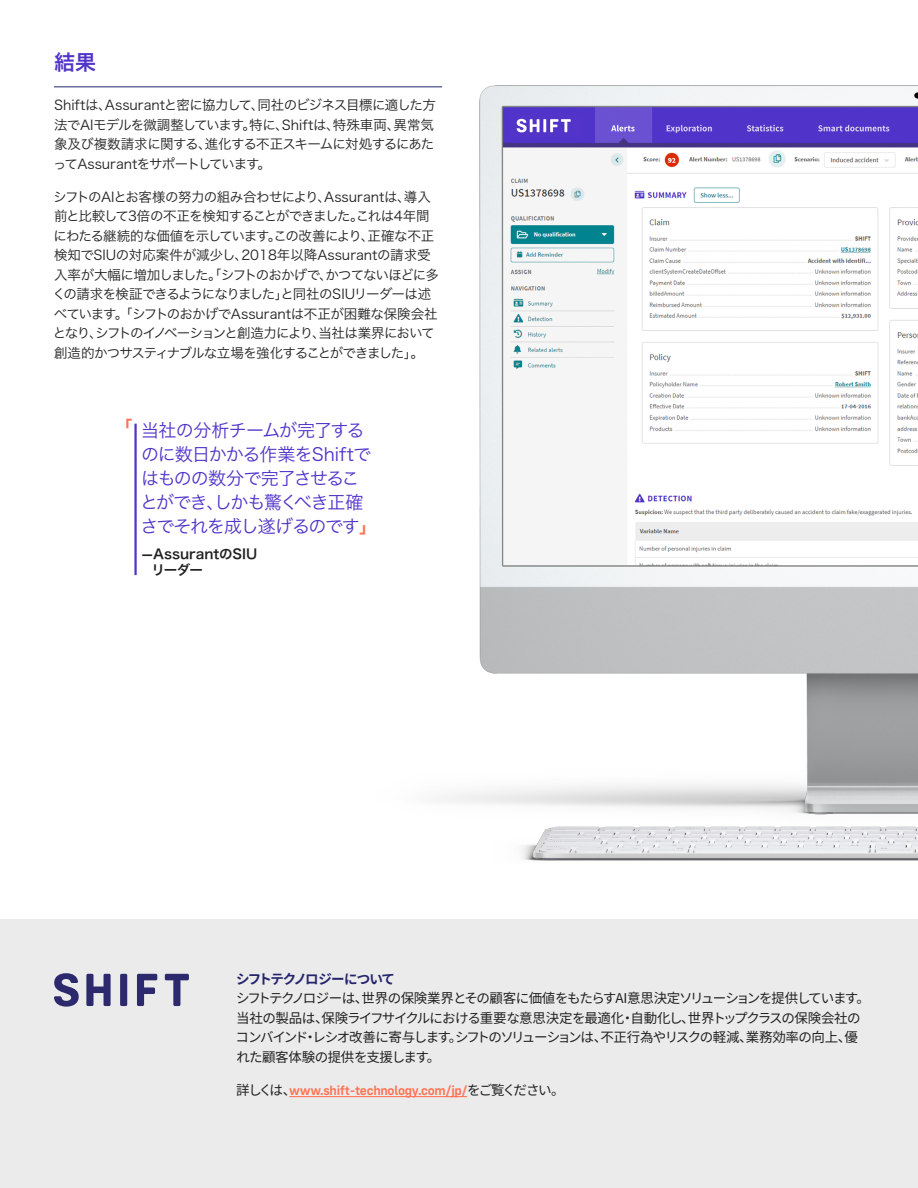
<style>
.page{position:relative;width:918px;height:1188px;background:#fff}
.page>*{position:absolute;margin:0;border:0;box-sizing:border-box;transform-origin:0 0}
.t1{font:21px "Hira Kaku Pro W6";color:#5134c9}
.t2{font:18px/24px "Hira Kaku Pro W3";letter-spacing:-.06em;color:#5134c9}
.t3{font:18px "Hira Kaku Pro W6";color:#ff7353}
.t4{font:13.5px/19.5px "Hira Kaku Pro W3";letter-spacing:-.04em;color:#212121}
.t5{font:13.5px/19.5px "Source Han Sans";letter-spacing:-.06em;color:#212121}
.t6{font:600 13.5px "Config Rounded";letter-spacing:-.02em;color:#ff7353}
.t7{font:13.5px/16.2px "Hira Kaku Pro W6";color:#212121}
.t8{font:700 13.5px "Source Han Sans";letter-spacing:-.09em;color:#24246e}
.s1{font-family:"Hira Kaku Pro W6";color:#ff7353}
.s2{font-family:"Config Rounded";font-weight:700}
.s3{font-family:"Source Han Sans";font-weight:400;color:#212121}
</style>
<div class="page">
<img style="left:351px;top:85px;width:567px;height:776px">
<hr style="left:54px;top:87px;width:388px;height:1px;background:#24246e">
<hr style="left:134px;top:424px;width:3px;height:151px;background:#5134c9">
<div style="left:0;top:919px;width:918px;height:269px;background:#ebebeb"></div>
<hr style="left:289px;top:1096px;width:178px;height:1px;background:#ff7353">
<svg style="left:54px;top:973px;width:135px;height:34px"></svg>
<h1 class="t1" style="left:54px;top:44px;width:43px">結果</h1>
<p class="t4" style="left:53px;top:94px;width:384px">Shiftは、Assurantと密に協力して、同社のビジネス目標に適した方法でAIモデルを微調整しています。特に、Shiftは、特殊車両、異常気象及び複数請求に関する、進化する不正スキームに対処するにあたってAssurantをサポートしています。</p>
<p class="t4" style="left:53px;top:186px;width:388px">シフトのAIとお客様の努力の組み合わせにより、Assurantは、導入前と比較して3倍の不正を検知することができました。これは4年間にわたる継続的な価値を示しています。この改善により、正確な不正検知でSIUの対応案件が減少し、2018年以降Assurantの請求受入率が大幅に増加しました。「シフトのおかげで、かつてないほどに多くの請求を検証できるようになりました」と同社のSIUリーダーは述べています。「シフトのおかげでAssurantは不正が困難な保険会社となり、シフトのイノベーションと創造力により、当社は業界において創造的かつサスティナブルな立場を強化することができました」。</p>
<h2 class="t3" style="left:115px;top:411px;width:19px">「</h2>
<h2 class="t2" style="left:140px;top:417px;width:239px">当社の分析チームが完了するのに数日かかる作業をShiftではものの数分で完了させることができ、しかも驚くべき正確さでそれを成し遂げるのです<span class="s1">」</span></h2>
<p class="t7" style="left:151px;top:545px;width:107px;text-indent:-10px"><span class="s2">—</span>AssurantのSIUリーダー</p>
<p class="t8" style="left:236px;top:971px;width:161px">シフトテクノロジーについて</p>
<p class="t5" style="left:236px;top:989px;width:636px">シフトテクノロジーは、世界の保険業界とその顧客に価値をもたらすAI意思決定ソリューションを提供しています。当社の製品は、保険ライフサイクルにおける重要な意思決定を最適化・自動化し、世界トップクラスの保険会社のコンバインド・レシオ改善に寄与します。シフトのソリューションは、不正行為やリスクの軽減、業務効率の向上、優れた顧客体験の提供を支援します。</p>
<p class="t6" style="left:236px;top:1082px;width:330px"><span class="s3">詳しくは、</span>www.shift-technology.com/jp/<span class="s3">をご覧ください。</span></p>
</div>
